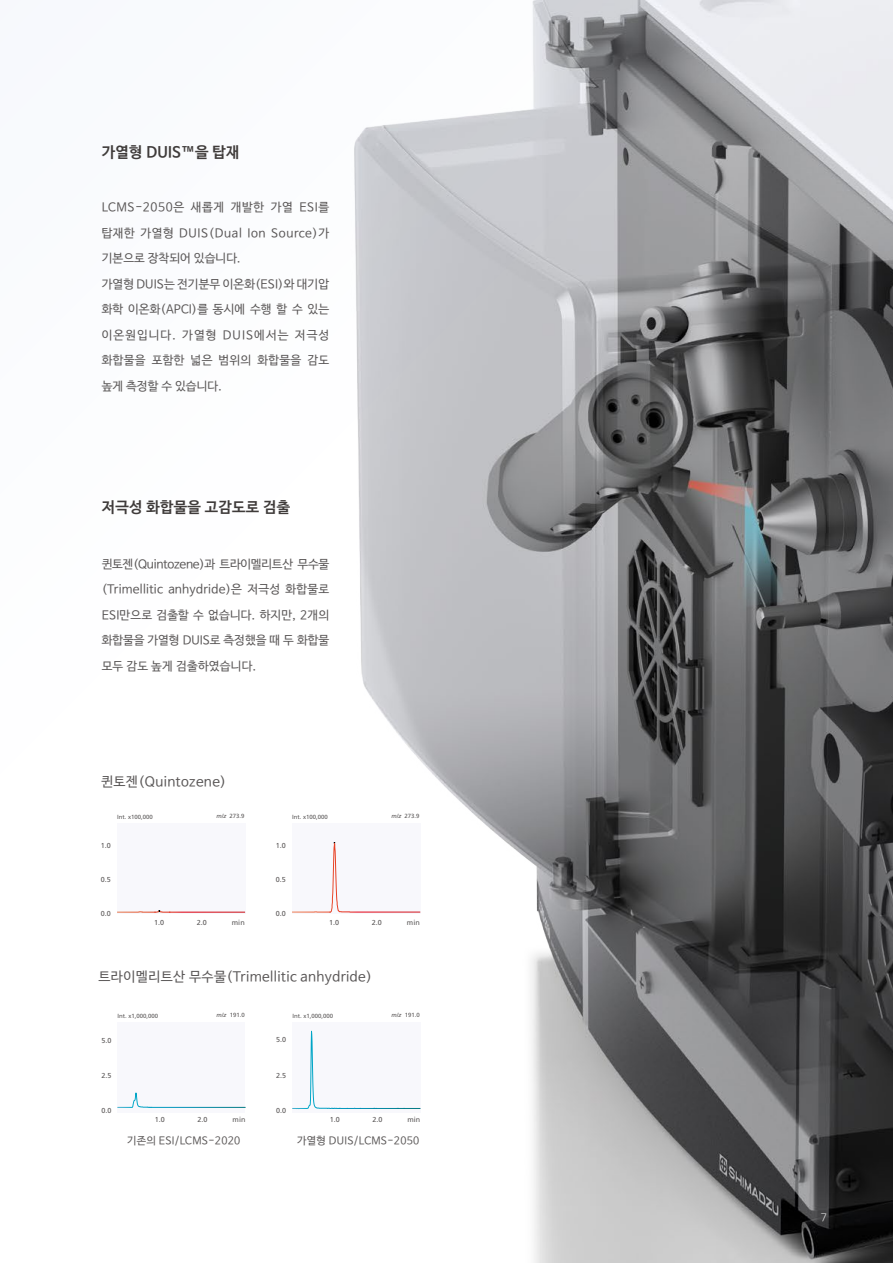
<style>
.page{position:relative;width:893px;height:1263px;background:#fff}
.page>*{position:absolute;margin:0;border:0;box-sizing:border-box;transform-origin:0 0}
.t1{font:15px "Nanum Barun Gothic OTF Bold";letter-spacing:.02em;color:#3f3b3a}
.t2{font:13.5px "Nanum Barun Gothic OTF";letter-spacing:.03em;color:#5a5757}
.t3{font:12px/25.5px "Nanum Barun Gothic OTF";letter-spacing:.02em;color:#5a5757;text-align:justify}
.t4{font:10.5px "Nanum Barun Gothic OTF";letter-spacing:.03em;color:#5a5757}
.t5{font:10.5px "Nanum Barun Gothic OTF Light";color:#fff}
.t6{font:7.2px "Frutiger LT Std";color:#5a5757}
.t7{font:6px "Frutiger LT Std";color:#5a5757}
.s1{font-style:italic}
</style>
<div class="page">
<img style="left:354px;top:0;width:539px;height:1263px">
<div style="left:292px;top:1022px;width:129px;height:91px;background:#f3f4fa"></div>
<svg style="left:292px;top:1017px;width:129px;height:92px"></svg>
<div style="left:117px;top:1023px;width:128px;height:90px;background:#f3f4fa"></div>
<svg style="left:117px;top:1092px;width:129px;height:16px"></svg>
<div style="left:117px;top:823px;width:128px;height:90px;background:#f3f4fa"></div>
<svg style="left:117px;top:910px;width:129px;height:3px"></svg>
<div style="left:292px;top:823px;width:128px;height:90px;background:#f3f4fa"></div>
<svg style="left:292px;top:841px;width:129px;height:72px"></svg>
<p class="t1" style="left:102px;top:144px;width:139px">가열형 DUIS™을 탑재</p>
<p class="t3" style="left:102px;top:195px;width:229px;text-align:left">LCMS-2050은 새롭게 개발한 가열 ESI를 탑재한 가열형 DUIS(Dual Ion Source)가 기본으로 장착되어 있습니다.<br>가열형 DUIS는 전기분무 이온화(ESI)와 대기압 화학 이온화(APCI)를 동시에 수행 할 수 있는 이온원입니다. 가열형 DUIS에서는 저극성 화합물을 포함한 넓은 범위의 화합물을 감도 높게 측정할 수 있습니다.</p>
<p class="t1" style="left:102px;top:500px;width:190px">저극성 화합물을 고감도로 검출</p>
<p class="t3" style="left:102px;top:552px;width:229px">퀸토젠(Quintozene)과 트라이멜리트산 무수물 (Trimellitic anhydride)은 저극성 화합물로 ESI만으로 검출할 수 없습니다. 하지만, 2개의 화합물을 가열형 DUIS로 측정했을 때 두 화합물 모두 감도 높게 검출하였습니다.</p>
<p class="t2" style="left:101px;top:774px;width:127px">퀸토젠(Quintozene)</p>
<p class="t7" style="left:117px;top:813px;width:37px">Int. x100,000</p>
<p class="t6" style="left:101px;top:841px;width:12px">1.0</p>
<p class="t7" style="left:216px;top:813px;width:30px"><span class="s1">m/z</span> 273.9</p>
<p class="t7" style="left:292px;top:813px;width:37px">Int. x100,000</p>
<p class="t7" style="left:391px;top:813px;width:30px"><span class="s1">m/z</span> 273.9</p>
<p class="t6" style="left:276px;top:841px;width:12px">1.0</p>
<p class="t6" style="left:101px;top:875px;width:12px">0.5</p>
<p class="t6" style="left:101px;top:909px;width:12px">0.0</p>
<p class="t6" style="left:154px;top:918px;width:11px">1.0</p>
<p class="t6" style="left:197px;top:918px;width:11px">2.0</p>
<p class="t6" style="left:276px;top:875px;width:12px">0.5</p>
<p class="t6" style="left:276px;top:909px;width:12px">0.0</p>
<p class="t6" style="left:232px;top:918px;width:14px">min</p>
<p class="t6" style="left:407px;top:918px;width:14px">min</p>
<p class="t6" style="left:329px;top:918px;width:11px">1.0</p>
<p class="t6" style="left:372px;top:918px;width:11px">2.0</p>
<p class="t2" style="left:99px;top:970px;width:275px">트라이멜리트산 무수물(Trimellitic anhydride)</p>
<p class="t7" style="left:117px;top:1012px;width:42px">Int. x1,000,000</p>
<p class="t7" style="left:217px;top:1012px;width:30px"><span class="s1">m/z</span> 191.0</p>
<p class="t7" style="left:292px;top:1012px;width:42px">Int. x1,000,000</p>
<p class="t7" style="left:392px;top:1012px;width:30px"><span class="s1">m/z</span> 191.0</p>
<p class="t6" style="left:102px;top:1036px;width:12px">5.0</p>
<p class="t6" style="left:276px;top:1035px;width:12px">5.0</p>
<p class="t6" style="left:102px;top:1071px;width:12px">2.5</p>
<p class="t6" style="left:276px;top:1071px;width:12px">2.5</p>
<p class="t6" style="left:102px;top:1107px;width:12px">0.0</p>
<p class="t6" style="left:276px;top:1107px;width:12px">0.0</p>
<p class="t6" style="left:155px;top:1115px;width:12px">1.0</p>
<p class="t6" style="left:198px;top:1115px;width:12px">2.0</p>
<p class="t6" style="left:233px;top:1115px;width:14px">min</p>
<p class="t6" style="left:408px;top:1115px;width:14px">min</p>
<p class="t6" style="left:330px;top:1115px;width:12px">1.0</p>
<p class="t6" style="left:372px;top:1115px;width:12px">2.0</p>
<p class="t4" style="left:127px;top:1135px;width:115px">기존의 ESI/LCMS-2020</p>
<p class="t4" style="left:297px;top:1135px;width:124px">가열형 DUIS/LCMS-2050</p>
<p class="t5" style="left:821px;top:1212px;width:8px">7</p>
</div>
